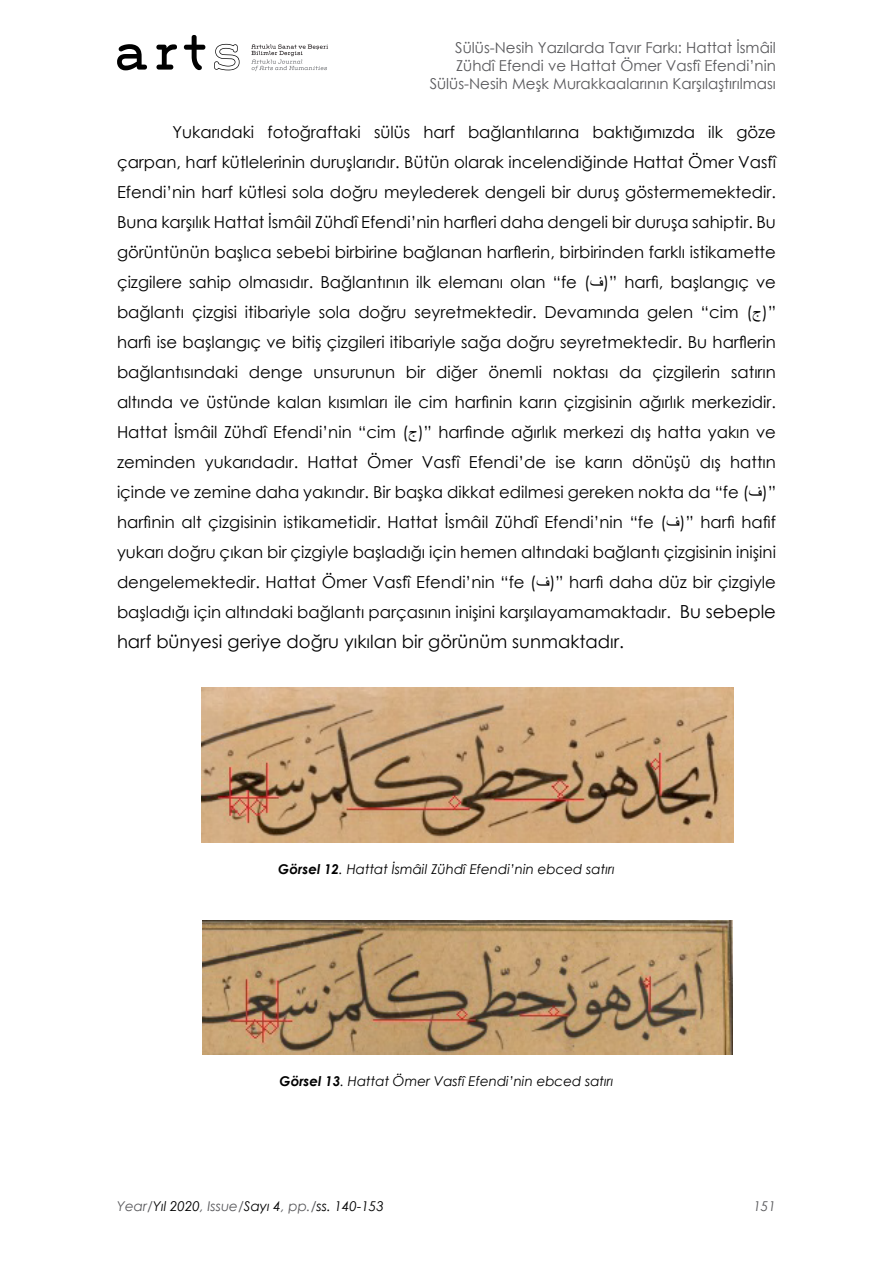
<style>
.page{position:relative;width:893px;height:1263px;background:#fff}
.page>*{position:absolute;margin:0;border:0;box-sizing:border-box;transform-origin:0 0}
.GÖVDE_METİN{font:18px "Century Gothic";color:#000}
.GÖVDE_METİN-2{font:16.5px/30px "Century Gothic";color:#000;text-align:justify}
.t1{font:15px "Century Gothic";color:#59595c}
.ATIF_BİLGİSİ{font:italic 13.5px "Century Gothic";color:#000}
.t2{font:italic 13.5px "Century Gothic";color:#59595c}
.s1{font-family:"Times New Roman"}
.s2{font-size:18px}
.s3{font-weight:700}
.s4{color:#59595c}
</style>
<div class="page">
<svg style="left:251px;top:44px;width:77px;height:27px"></svg>
<svg style="left:117px;top:44px;width:30px;height:26px"></svg>
<svg style="left:156px;top:44px;width:21px;height:26px"></svg>
<svg style="left:184px;top:35px;width:21px;height:35px"></svg>
<svg style="left:214px;top:44px;width:26px;height:26px"></svg>
<img style="left:202px;top:687px;width:531px;height:156px">
<img style="left:203px;top:921px;width:530px;height:133px">
<p class="t1" style="left:455px;top:37px;width:322px">Sülüs-Nesih Yazılarda Tavır Farkı: Hattat İsmâil</p>
<p class="t1" style="left:456px;top:55px;width:321px">Zühdî Efendi ve Hattat Ömer Vasfî Efendi’nin</p>
<p class="t1" style="left:430px;top:73px;width:348px">Sülüs-Nesih Meşk Murakkaalarının Karşılaştırılması</p>
<p class="GÖVDE_METİN-2" style="left:117px;top:117px;width:660px;text-indent:56px">Yukarıdaki fotoğraftaki sülüs harf bağlantılarına baktığımızda ilk göze çarpan, harf kütlelerinin duruşlarıdır. Bütün olarak incelendiğinde Hattat Ömer Vasfî Efendi’nin harf kütlesi sola doğru meylederek dengeli bir duruş göstermemektedir.<br>Buna karşılık Hattat İsmâil Zühdî Efendi’nin harfleri daha dengeli bir duruşa sahiptir. Bu görüntünün başlıca sebebi birbirine bağlanan harflerin, birbirinden farklı istikamette çizgilere sahip olmasıdır. Bağlantının ilk elemanı olan “fe (<span class="s1">ف</span> “( harfi, başlangıç ve bağlantı çizgisi itibariyle sola doğru seyretmektedir. Devamında gelen “cim (<span class="s1">ج</span> “( harfi ise başlangıç ve bitiş çizgileri itibariyle sağa doğru seyretmektedir. Bu harflerin bağlantısındaki denge unsurunun bir diğer önemli noktası da çizgilerin satırın altında ve üstünde kalan kısımları ile cim harfinin karın çizgisinin ağırlık merkezidir.<br>Hattat İsmâil Zühdî Efendi’nin “cim (<span class="s1">ج</span> “( harfinde ağırlık merkezi dış hatta yakın ve zeminden yukarıdadır. Hattat Ömer Vasfî Efendi’de ise karın dönüşü dış hattın içinde ve zemine daha yakındır. Bir başka dikkat edilmesi gereken nokta da “fe (<span class="s1">ف</span> “( harfinin alt çizgisinin istikametidir. Hattat İsmâil Zühdî Efendi’nin “fe (<span class="s1">ف</span> “( harfi hafif yukarı doğru çıkan bir çizgiyle başladığı için hemen altındaki bağlantı çizgisinin inişini dengelemektedir. Hattat Ömer Vasfî Efendi’nin “fe (<span class="s1">ف</span> “( harfi daha düz bir çizgiyle başladığı için altındaki bağlantı parçasının inişini karşılayamamaktadır. <span class="s2">Bu sebeple</span></p>
<p class="GÖVDE_METİN" style="left:117px;top:629px;width:509px">harf bünyesi geriye doğru yıkılan bir görünüm sunmaktadır.</p>
<p class="ATIF_BİLGİSİ" style="left:278px;top:860px;width:338px"><span class="s3">Görsel 12</span>. Hattat İsmâil Zühdî Efendi’nin ebced satırı</p>
<p class="ATIF_BİLGİSİ" style="left:279px;top:1071px;width:336px"><span class="s3">Görsel 13</span>. Hattat Ömer Vasfî Efendi’nin ebced satırı</p>
<p class="ATIF_BİLGİSİ" style="left:117px;top:1196px;width:268px"><span class="s4">Year/</span>Yıl 2020<span class="s4">, Issue/</span>Sayı 4<span class="s4">, pp./</span>ss. 140-153</p>
<p class="t2" style="left:753px;top:1196px;width:24px">151</p>
</div>
